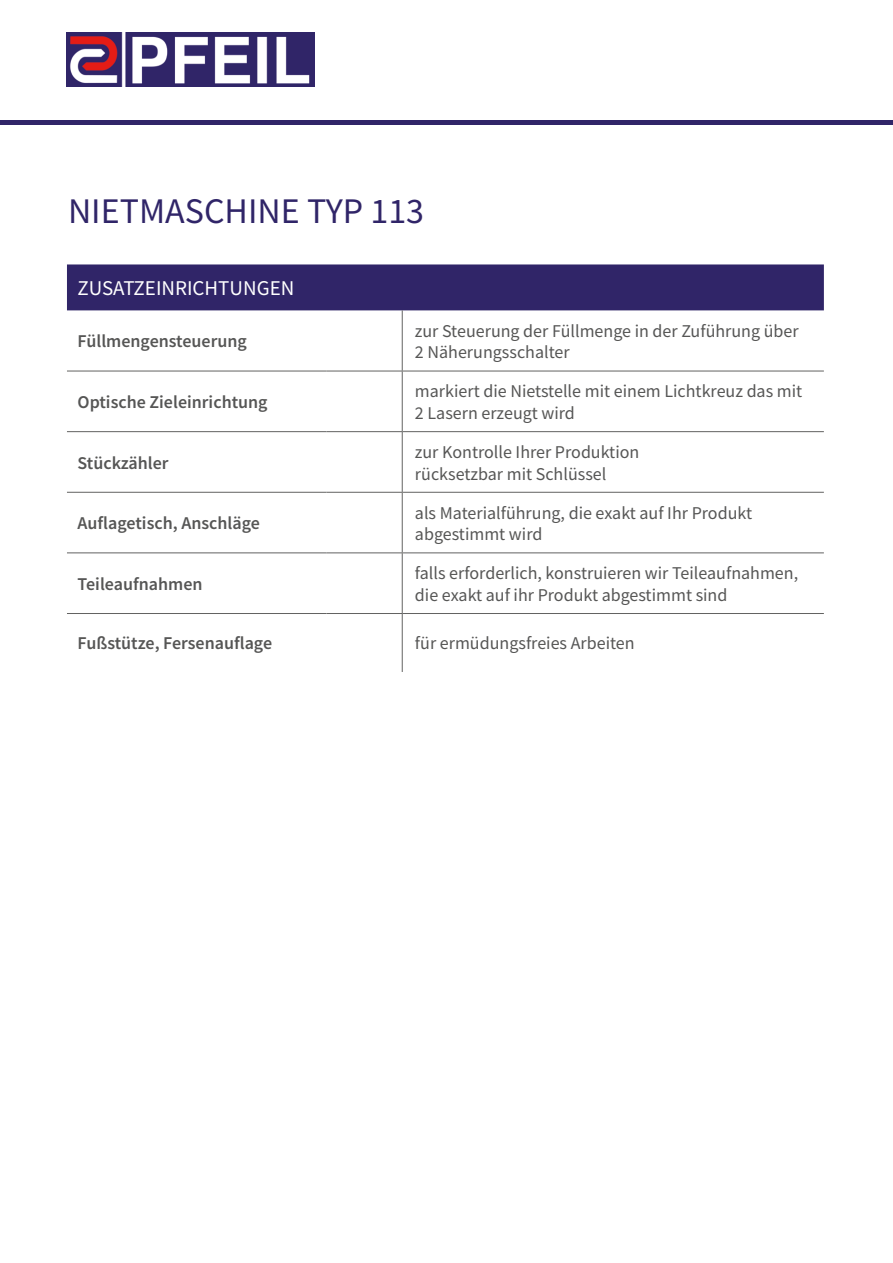
<style>
.page{position:relative;width:893px;height:1263px;background:#fff}
.page>*{position:absolute;margin:0;border:0;box-sizing:border-box;transform-origin:0 0}
.t1{font:36px "Source Sans Pro";color:#302568}
.t2{font:21px "Source Sans Pro";color:#fff}
.t3{font:18px/21.6px "Source Sans Pro";color:#565655}
.t4{font:600 18px "Source Sans Pro";color:#565655}
</style>
<div class="page">
<img style="left:67px;top:32px;width:248px;height:54px">
<div style="left:67px;top:264px;width:757px;height:46px;background:#302568"></div>
<hr style="left:402px;top:310px;width:1px;height:61px;background:#626261">
<hr style="left:67px;top:371px;width:259px;height:1px;background:#626261">
<hr style="left:326px;top:371px;width:76px;height:1px;background:#626261">
<hr style="left:402px;top:371px;width:422px;height:1px;background:#626261">
<hr style="left:402px;top:371px;width:1px;height:60px;background:#626261">
<hr style="left:67px;top:431px;width:259px;height:1px;background:#626261">
<hr style="left:326px;top:431px;width:76px;height:1px;background:#626261">
<hr style="left:402px;top:431px;width:422px;height:1px;background:#626261">
<hr style="left:402px;top:432px;width:1px;height:60px;background:#626261">
<hr style="left:67px;top:492px;width:259px;height:1px;background:#626261">
<hr style="left:326px;top:492px;width:76px;height:1px;background:#626261">
<hr style="left:402px;top:492px;width:422px;height:1px;background:#626261">
<hr style="left:402px;top:493px;width:1px;height:59px;background:#626261">
<hr style="left:67px;top:552px;width:259px;height:1px;background:#626261">
<hr style="left:326px;top:552px;width:76px;height:1px;background:#626261">
<hr style="left:402px;top:552px;width:422px;height:1px;background:#626261">
<hr style="left:402px;top:553px;width:1px;height:60px;background:#626261">
<hr style="left:67px;top:613px;width:259px;height:1px;background:#626261">
<hr style="left:326px;top:613px;width:76px;height:1px;background:#626261">
<hr style="left:402px;top:613px;width:422px;height:1px;background:#626261">
<hr style="left:402px;top:614px;width:1px;height:58px;background:#626261">
<hr style="left:0;top:120px;width:893px;height:4px;background:#302568">
<h1 class="t1" style="left:68px;top:188px;width:358px">NIETMASCHINE TYP 113</h1>
<p class="t2" style="left:78px;top:275px;width:218px">ZUSATZEINRICHTUNGEN</p>
<p class="t4" style="left:78px;top:330px;width:171px">Füllmengensteuerung</p>
<p class="t3" style="left:415px;top:320px;width:385px">zur Steuerung der Füllmenge in der Zuführung über<br>2 Näherungsschalter</p>
<p class="t4" style="left:78px;top:390px;width:192px">Optische Zieleinrichtung</p>
<p class="t3" style="left:415px;top:380px;width:389px">markiert die Nietstelle mit einem Lichtkreuz das mit<br>2 Lasern erzeugt wird</p>
<p class="t4" style="left:78px;top:451px;width:93px">Stückzähler</p>
<p class="t3" style="left:415px;top:441px;width:226px">zur Kontrolle Ihrer Produktion rücksetzbar mit Schlüssel</p>
<p class="t4" style="left:78px;top:511px;width:184px">Auflagetisch, Anschläge</p>
<p class="t3" style="left:415px;top:502px;width:339px">als Materialführung, die exakt auf Ihr Produkt abgestimmt wird</p>
<p class="t4" style="left:78px;top:572px;width:126px">Teileaufnahmen</p>
<p class="t3" style="left:415px;top:562px;width:385px">falls erforderlich, konstruieren wir Teileaufnahmen, die exakt auf ihr Produkt abgestimmt sind</p>
<p class="t4" style="left:78px;top:632px;width:196px">Fußstütze, Fersenauflage</p>
<p class="t3" style="left:415px;top:633px;width:221px">für ermüdungsfreies Arbeiten</p>
</div>
